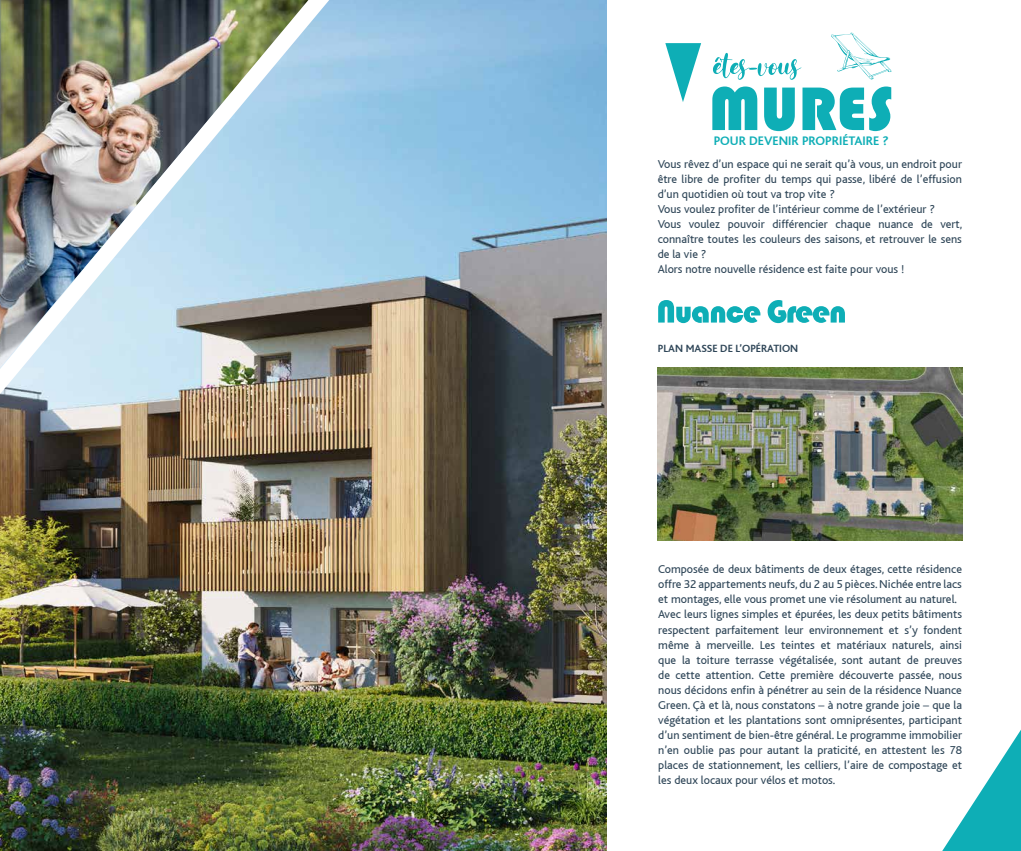
<style>
.page{position:relative;width:1021px;height:851px;background:#fff}
.page>*{position:absolute;margin:0;border:0;box-sizing:border-box;transform-origin:0 0}
.t1{font:700 13px "Bliss";color:#0eaeb6}
.t2{font:12px/15px "Bliss";color:#2f4658}
.t3{font:700 11px "Bliss";color:#2f4658}
</style>
<div class="page">
<svg style="left:658px;top:300px;width:187px;height:23px"></svg>
<img style="left:658px;top:367px;width:304px;height:173px">
<svg style="left:943px;top:731px;width:77px;height:119px"></svg>
<img style="left:0;top:0;width:607px;height:850px">
<svg style="left:665px;top:43px;width:36px;height:59px"></svg>
<svg style="left:713px;top:53px;width:88px;height:27px"></svg>
<svg style="left:712px;top:86px;width:179px;height:45px"></svg>
<svg style="left:831px;top:32px;width:60px;height:48px"></svg>
<img style="left:0;top:0;width:354px;height:421px">
<p class="t1" style="left:713px;top:134px;width:176px">POUR DEVENIR PROPRIÉTAIRE ?</p>
<p class="t2" style="left:657px;top:157px;width:306px">Vous rêvez d’un espace qui ne serait qu’à vous, un endroit pour être libre de profiter du temps qui passe, libéré de l’effusion d’un quotidien où tout va trop vite ?<br>Vous voulez profiter de l’intérieur comme de l’extérieur ?<br>Vous voulez pouvoir différencier chaque nuance de vert, connaître toutes les couleurs des saisons, et retrouver le sens de la vie ?<br>Alors notre nouvelle résidence est faite pour vous !</p>
<p class="t3" style="left:658px;top:343px;width:142px">PLAN MASSE DE L’OPÉRATION</p>
<p class="t2" style="left:658px;top:562px;width:305px">Composée de deux bâtiments de deux étages, cette résidence offre 32 appartements neufs, du 2 au 5 pièces. Nichée entre lacs et montages, elle vous promet une vie résolument au naturel.<br>Avec leurs lignes simples et épurées, les deux petits bâtiments respectent parfaitement leur environnement et s’y fondent même à merveille. Les teintes et matériaux naturels, ainsi que la toiture terrasse végétalisée, sont autant de preuves de cette attention. Cette première découverte passée, nous nous décidons enfin à pénétrer au sein de la résidence Nuance Green. Çà et là, nous constatons – à notre grande joie – que la végétation et les plantations sont omniprésentes, participant d’un sentiment de bien-être général. Le programme immobilier n’en oublie pas pour autant la praticité, en attestent les 78 places de stationnement, les celliers, l’aire de compostage et les deux locaux pour vélos et motos.</p>
</div>
